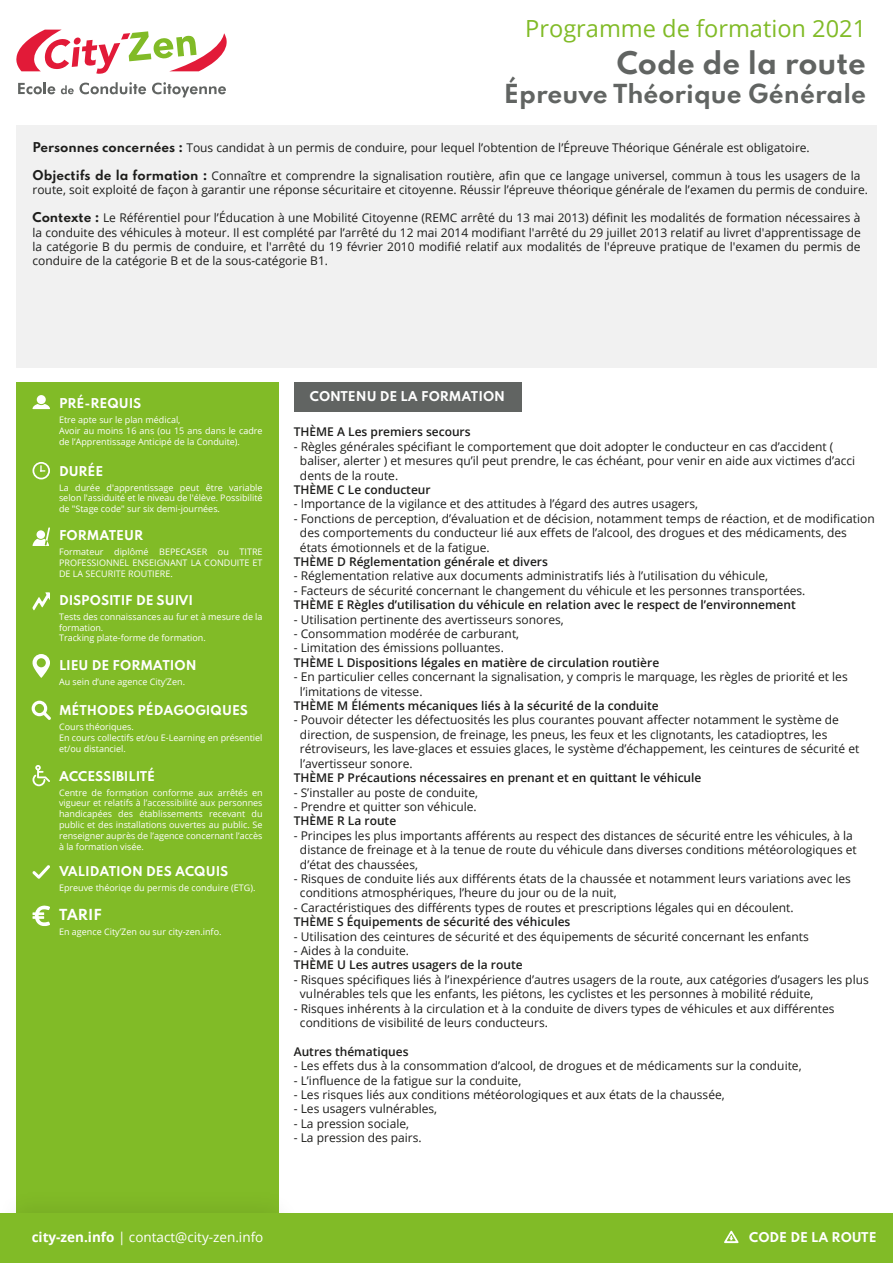
<style>
.page{position:relative;width:893px;height:1263px;background:#fff}
.page>*{position:absolute;margin:0;border:0;box-sizing:border-box;transform-origin:0 0}
.t1{font:100 27.75px "Spartan";color:#616462}
.t2{font:23.55px "Open Sans";color:#81bb27}
.t3{font:100 23.25px "Spartan";color:#616462}
.t4{font:13.5px "Open Sans";color:#fff}
.t5{font:100 13.5px "Spartan";color:#fff}
.t6{font:12px/14.4px "Open Sans";color:#1d1d1b}
.t7{font:600 12px "Open Sans";color:#1d1d1b}
.t8{font:100 12px "Spartan";color:#fff}
.t9{font:9px/10.8px "Open Sans";color:#fff}
.s1{font-family:"Spartan";font-weight:100}
.s2{font-weight:700}
</style>
<div class="page">
<div style="left:294px;top:383px;width:227px;height:29px;background:#616462"></div>
<div style="left:16px;top:383px;width:263px;height:830px;background:#81bb27"></div>
<svg style="left:33px;top:654px;width:17px;height:24px"></svg>
<svg style="left:33px;top:765px;width:17px;height:21px"></svg>
<svg style="left:32px;top:592px;width:18px;height:18px"></svg>
<svg style="left:33px;top:462px;width:17px;height:17px"></svg>
<div style="left:37px;top:395px;width:9px;height:9px;background:#fff;border-radius:50%"></div>
<svg style="left:32px;top:404px;width:18px;height:5px"></svg>
<svg style="left:32px;top:527px;width:18px;height:19px"></svg>
<svg style="left:33px;top:905px;width:17px;height:21px"></svg>
<svg style="left:32px;top:865px;width:18px;height:14px"></svg>
<svg style="left:31px;top:700px;width:20px;height:20px"></svg>
<div style="left:0;top:1213px;width:893px;height:50px;background:#81bb27"></div>
<svg style="left:724px;top:1230px;width:15px;height:13px"></svg>
<div style="left:16px;top:125px;width:861px;height:243px;background:#f1f1f1"></div>
<svg style="left:18px;top:82px;width:37px;height:12px"></svg>
<svg style="left:61px;top:82px;width:85px;height:12px"></svg>
<svg style="left:152px;top:82px;width:74px;height:15px"></svg>
<svg style="left:16px;top:30px;width:211px;height:44px"></svg>
<h2 class="t2" style="left:525px;top:12px;width:342px">Programme de formation 2021</h2>
<h1 class="t1" style="left:617px;top:42px;width:251px">Code de la route</h1>
<h3 class="t3" style="left:504px;top:77px;width:364px">Épreuve Théorique Générale</h3>
<p class="t6" style="left:33px;top:140px;width:779px"><span class="s1">Personnes concernées :</span> Tous candidat à un permis de conduire, pour lequel l’obtention de l’Épreuve Théorique Générale est obligatoire.</p>
<p class="t6" style="left:33px;top:168px;width:837px"><span class="s1">Objectifs de la formation :</span> Connaître et comprendre la signalisation routière, afin que ce langage universel, commun à tous les usagers de la route, soit exploité de façon à garantir une réponse sécuritaire et citoyenne. Réussir l’épreuve théorique générale de l’examen du permis de conduire.</p>
<p class="t6" style="left:33px;top:210px;width:830px;text-align:justify"><span class="s1">Contexte :</span> Le Référentiel pour l’Éducation à une Mobilité Citoyenne (REMC arrêté du 13 mai 2013) définit les modalités de formation nécessaires à la conduite des véhicules à moteur. Il est complété par l’arrêté du 12 mai 2014 modifiant l'arrêté du 29 juillet 2013 relatif au livret d'apprentissage de la catégorie B du permis de conduire, et l'arrêté du 19 février 2010 modifié relatif aux modalités de l'épreuve pratique de l'examen du permis de conduire de la catégorie B et de la sous-catégorie B1.</p>
<p class="t8" style="left:59px;top:395px;width:84px">PRÉ-REQUIS</p>
<p class="t9" style="left:59px;top:414px;width:205px">Etre apte sur le plan médical,<br>Avoir au moins 16 ans (ou 15 ans dans le cadre de l’Apprentissage Anticipé de la Conduite).</p>
<p class="t8" style="left:59px;top:462px;width:46px">DURÉE</p>
<p class="t9" style="left:59px;top:482px;width:205px;text-align:justify">La durée d'apprentissage peut être variable selon l'assiduité et le niveau de l'élève. Possibilité de "Stage code" sur six demi-journées.</p>
<p class="t8" style="left:59px;top:526px;width:86px">FORMATEUR</p>
<p class="t9" style="left:59px;top:546px;width:205px;text-align:justify">Formateur diplômé BEPECASER ou TITRE PROFESSIONNEL ENSEIGNANT LA CONDUITE ET DE LA SECURITE ROUTIERE.</p>
<p class="t8" style="left:59px;top:591px;width:135px">DISPOSITIF DE SUIVI</p>
<p class="t9" style="left:59px;top:611px;width:205px">Tests des connaissances au fur et à mesure de la formation.<br>Tracking plate-forme de formation.</p>
<p class="t8" style="left:59px;top:656px;width:139px">LIEU DE FORMATION</p>
<p class="t9" style="left:59px;top:676px;width:128px">Au sein d’une agence City’Zen.</p>
<p class="t8" style="left:59px;top:701px;width:191px">MÉTHODES PÉDAGOGIQUES</p>
<p class="t9" style="left:59px;top:721px;width:205px">Cours théoriques.<br>En cours collectifs et/ou E-Learning en présentiel et/ou distanciel.</p>
<p class="t8" style="left:59px;top:767px;width:98px">ACCESSIBILITÉ</p>
<p class="t9" style="left:59px;top:787px;width:205px;text-align:justify">Centre de formation conforme aux arrêtés en vigueur et relatifs à l’accessibilité aux personnes handicapées des établissements recevant du public et des installations ouvertes au public. Se renseigner auprès de l’agence concernant l’accès à la formation visée.</p>
<p class="t8" style="left:59px;top:862px;width:171px">VALIDATION DES ACQUIS</p>
<p class="t9" style="left:59px;top:882px;width:198px">Epreuve théoriqe du permis de conduire (ETG).</p>
<p class="t5" style="left:59px;top:904px;width:44px">TARIF</p>
<p class="t9" style="left:59px;top:926px;width:164px">En agence City’Zen ou sur city-zen.info.</p>
<p class="t8" style="left:310px;top:387px;width:197px">CONTENU DE LA FORMATION</p>
<p class="t7" style="left:294px;top:424px;width:178px">THÈME A Les premiers secours</p>
<p class="t6" style="left:300px;top:439px;width:557px;text-indent:-6px">- Règles générales spécifiant le comportement que doit adopter le conducteur en cas d’accident ( baliser, alerter ) et mesures qu’il peut prendre, le cas échéant, pour venir en aide aux victimes d’acci dents de la route.</p>
<p class="t7" style="left:294px;top:481px;width:138px">THÈME C Le conducteur</p>
<p class="t6" style="left:294px;top:497px;width:406px">- Importance de la vigilance et des attitudes à l’égard des autres usagers,</p>
<p class="t6" style="left:300px;top:511px;width:576px;text-indent:-6px">- Fonctions de perception, d’évaluation et de décision, notamment temps de réaction, et de modification des comportements du conducteur lié aux effets de l’alcool, des drogues et des médicaments, des états émotionnels et de la fatigue.</p>
<p class="t7" style="left:294px;top:553px;width:256px">THÈME D Réglementation générale et divers</p>
<p class="t6" style="left:294px;top:569px;width:476px">- Réglementation relative aux documents administratifs liés à l’utilisation du véhicule,</p>
<p class="t6" style="left:294px;top:583px;width:513px">- Facteurs de sécurité concernant le changement du véhicule et les personnes transportées.</p>
<p class="t7" style="left:294px;top:597px;width:504px">THÈME E Règles d’utilisation du véhicule en relation avec le respect de l’environnement</p>
<p class="t6" style="left:294px;top:612px;width:271px">- Utilisation pertinente des avertisseurs sonores,</p>
<p class="t6" style="left:294px;top:626px;width:227px">- Consommation modérée de carburant,</p>
<p class="t6" style="left:294px;top:641px;width:212px">- Limitation des émissions polluantes.</p>
<p class="t7" style="left:294px;top:654px;width:367px">THÈME L Dispositions légales en matière de circulation routière</p>
<p class="t6" style="left:300px;top:669px;width:549px;text-indent:-6px">- En particulier celles concernant la signalisation, y compris le marquage, les règles de priorité et les l’imitations de vitesse.</p>
<p class="t7" style="left:294px;top:697px;width:367px">THÈME M Éléments mécaniques liés à la sécurité de la conduite</p>
<p class="t6" style="left:300px;top:713px;width:561px;text-indent:-6px">- Pouvoir détecter les défectuosités les plus courantes pouvant affecter notamment le système de direction, de suspension, de freinage, les pneus, les feux et les clignotants, les catadioptres, les rétroviseurs, les lave-glaces et essuies glaces, le système d’échappement, les ceintures de sécurité et l’avertisseur sonore.</p>
<p class="t7" style="left:294px;top:769px;width:409px">THÈME P Précautions nécessaires en prenant et en quittant le véhicule</p>
<p class="t6" style="left:294px;top:785px;width:186px">- S’installer au poste de conduite,</p>
<p class="t6" style="left:294px;top:799px;width:185px">- Prendre et quitter son véhicule.</p>
<p class="t7" style="left:294px;top:813px;width:104px">THÈME R La route</p>
<p class="t6" style="left:300px;top:828px;width:558px;text-indent:-6px">- Principes les plus importants afférents au respect des distances de sécurité entre les véhicules, à la distance de freinage et à la tenue de route du véhicule dans diverses conditions météorologiques et d’état des chaussées,</p>
<p class="t6" style="left:300px;top:871px;width:552px;text-indent:-6px">- Risques de conduite liés aux différents états de la chaussée et notamment leurs variations avec les conditions atmosphériques, l’heure du jour ou de la nuit,</p>
<p class="t6" style="left:294px;top:900px;width:501px">- Caractéristiques des différents types de routes et prescriptions légales qui en découlent.</p>
<p class="t7" style="left:294px;top:913px;width:278px">THÈME S Équipements de sécurité des véhicules</p>
<p class="t6" style="left:294px;top:929px;width:517px">- Utilisation des ceintures de sécurité et des équipements de sécurité concernant les enfants</p>
<p class="t6" style="left:294px;top:943px;width:117px">- Aides à la conduite.</p>
<p class="t7" style="left:294px;top:957px;width:230px">THÈME U Les autres usagers de la route</p>
<p class="t6" style="left:300px;top:972px;width:570px;text-indent:-6px">- Risques spécifiques liés à l’inexpérience d’autres usagers de la route, aux catégories d’usagers les plus vulnérables tels que les enfants, les piétons, les cyclistes et les personnes à mobilité réduite,</p>
<p class="t6" style="left:300px;top:1001px;width:536px;text-indent:-6px">- Risques inhérents à la circulation et à la conduite de divers types de véhicules et aux différentes conditions de visibilité de leurs conducteurs.</p>
<p class="t7" style="left:294px;top:1043px;width:116px">Autres thématiques</p>
<p class="t6" style="left:294px;top:1058px;width:509px">- Les effets dus à la consommation d’alcool, de drogues et de médicaments sur la conduite,</p>
<p class="t6" style="left:294px;top:1073px;width:229px">- L’influence de la fatigue sur la conduite,</p>
<p class="t6" style="left:294px;top:1087px;width:433px">- Les risques liés aux conditions météorologiques et aux états de la chaussée,</p>
<p class="t6" style="left:294px;top:1101px;width:145px">- Les usagers vulnérables,</p>
<p class="t6" style="left:294px;top:1116px;width:117px">- La pression sociale,</p>
<p class="t6" style="left:294px;top:1130px;width:130px">- La pression des pairs.</p>
<p class="t4" style="left:32px;top:1227px;width:233px"><span class="s2">city-zen.info</span> | contact@city-zen.info</p>
<p class="t8" style="left:749px;top:1228px;width:129px">CODE DE LA ROUTE</p>
</div>
